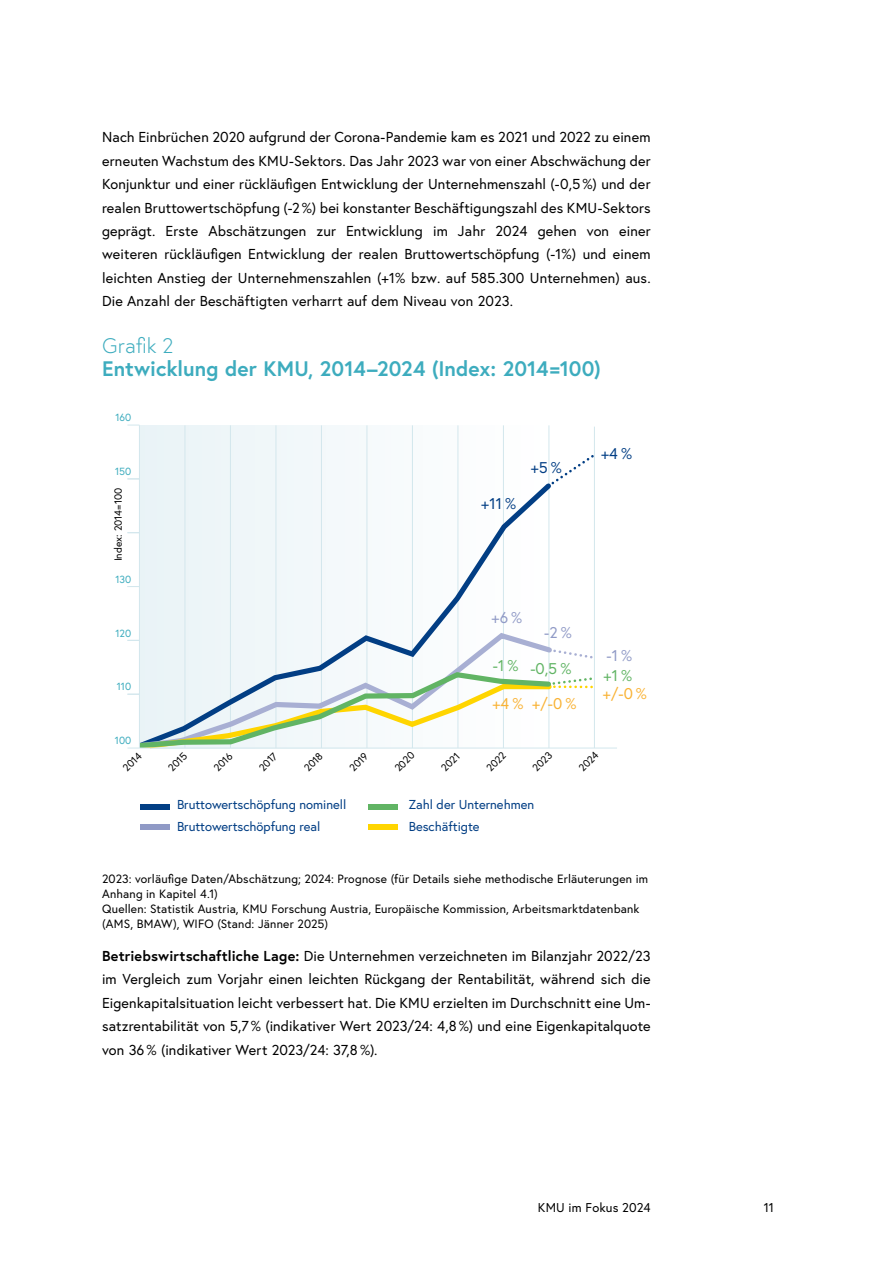
<style>
.page{position:relative;width:893px;height:1263px;background:#fff}
.page>*{position:absolute;margin:0;border:0;box-sizing:border-box;transform-origin:0 0}
.t1{font:700 21px "Europa Austria";color:#3dacbe}
.t2{font:300 21px "Europa Austria";color:#3dacbe}
.t3{font:15.6px "Europa Austria";color:#f9b234}
.t4{font:15.6px/20.1px "Europa Austria";color:#909ac6}
.t5{font:15.6px "Europa Austria";color:#023e84}
.t6{font:15.6px "Europa Austria";color:#61b464}
._2024_p_Grafik_Nummer{font:14.4px/23.4px "Europa Austria";letter-spacing:.01em;color:#000;text-align:justify}
._2024_p_Abstand_danach{font:14.4px/23.4px "Europa Austria";letter-spacing:.01em;color:#000;text-align:justify}
.t7{font:12.9px/22px "Europa Austria";color:#023e84}
.t8{font:12.75px "Europa Austria";letter-spacing:.015em;color:#000}
._2024_p_Quelle{font:12px/15px "Europa Austria";letter-spacing:.015em;color:#000}
.t9{font:10.35px "Europa Austria";color:#000}
.t10{font:10.35px "Europa Austria";color:#3dacbe}
.s1{color:#61b464}
.s2{font-weight:700}
</style>
<div class="page">
<div style="left:139px;top:426px;width:409px;height:322px;background:#f4f9fb"></div>
<hr style="left:185px;top:425px;width:1px;height:323px;background:#d3e7ed">
<hr style="left:230px;top:425px;width:1px;height:323px;background:#d3e7ed">
<hr style="left:276px;top:425px;width:1px;height:323px;background:#d3e7ed">
<hr style="left:321px;top:425px;width:1px;height:323px;background:#d3e7ed">
<hr style="left:367px;top:425px;width:1px;height:323px;background:#d3e7ed">
<hr style="left:412px;top:425px;width:1px;height:323px;background:#d3e7ed">
<hr style="left:458px;top:425px;width:1px;height:323px;background:#d3e7ed">
<hr style="left:503px;top:425px;width:1px;height:323px;background:#d3e7ed">
<hr style="left:549px;top:425px;width:1px;height:323px;background:#d3e7ed">
<hr style="left:594px;top:427px;width:1px;height:321px;background:#d3e7ed">
<svg style="left:127px;top:425px;width:12px;height:1px"></svg>
<svg style="left:127px;top:478px;width:12px;height:2px"></svg>
<div style="left:141px;top:804px;width:29px;height:5px;background:#023e84"></div>
<div style="left:141px;top:824px;width:29px;height:5px;background:#909ac6"></div>
<div style="left:368px;top:804px;width:29px;height:5px;background:#61b464"></div>
<div style="left:368px;top:824px;width:29px;height:5px;background:#ffd500"></div>
<svg style="left:545px;top:452px;width:49px;height:30px"></svg>
<svg style="left:132px;top:479px;width:424px;height:162px"></svg>
<svg style="left:558px;top:650px;width:35px;height:9px"></svg>
<svg style="left:133px;top:630px;width:423px;height:39px"></svg>
<hr style="left:139px;top:748px;width:478px;height:1px;background:#d3e7ed">
<svg style="left:127px;top:669px;width:470px;height:80px"></svg>
<hr style="left:139px;top:425px;width:1px;height:323px;background:#d3e7ed">
<p class="_2024_p_Grafik_Nummer" style="left:102px;top:125px;width:550px">Nach Einbrüchen 2020 aufgrund der Corona-Pandemie kam es 2021 und 2022 zu einem erneuten Wachstum des KMU-Sektors. Das Jahr 2023 war von einer Abschwächung der Konjunktur und einer rückläufigen Entwicklung der Unternehmenszahl (-0,5%) und der realen Bruttowertschöpfung (-2 %) bei konstanter Beschäftigungszahl des KMU-Sektors geprägt. Erste Abschätzungen zur Entwicklung im Jahr 2024 gehen von einer weiteren rückläufigen Entwicklung der realen Bruttowertschöpfung (-1%) und einem leichten Anstieg der Unternehmenszahlen (+1% bzw. auf 585.300 Unternehmen) aus.<br>Die Anzahl der Beschäftigten verharrt auf dem Niveau von 2023.</p>
<p class="t2" style="left:102px;top:332px;width:73px">Grafik 2</p>
<p class="t1" style="left:102px;top:355px;width:500px">Entwicklung der KMU, 2014–2024 (Index: 2014=100)</p>
<p class="t10" style="left:115px;top:411px;width:17px">160</p>
<p class="t10" style="left:115px;top:465px;width:18px">150</p>
<p class="t9" style="left:112px;top:561px;width:75px;rotate:-90deg">Index: 2014=100</p>
<p class="t10" style="left:115px;top:572px;width:17px">130</p>
<p class="t10" style="left:115px;top:626px;width:17px">120</p>
<p class="t10" style="left:117px;top:680px;width:16px">110</p>
<p class="t10" style="left:115px;top:734px;width:18px">100</p>
<p class="t5" style="left:481px;top:494px;width:36px">+11 %</p>
<p class="t5" style="left:531px;top:458px;width:33px">+5 %</p>
<p class="t5" style="left:601px;top:444px;width:32px">+4 %</p>
<p class="t4" style="left:492px;top:607px;width:32px">+6 %</p>
<p class="t6" style="left:493px;top:656px;width:27px">-1 %</p>
<p class="t4" style="left:544px;top:622px;width:29px">-2 %</p>
<p class="t6" style="left:530px;top:658px;width:43px">-0,5 %</p>
<p class="t3" style="left:492px;top:694px;width:32px">+4 %</p>
<p class="t3" style="left:532px;top:694px;width:46px">+/-0 %</p>
<p class="t4" style="left:604px;top:645px;width:30px">-1 % <span class="s1">+1 %</span></p>
<p class="t3" style="left:603px;top:684px;width:46px">+/-0 %</p>
<p class="t9" style="left:120px;top:765px;width:23px;rotate:-45deg">2014</p>
<p class="t9" style="left:165px;top:765px;width:23px;rotate:-45deg">2015</p>
<p class="t9" style="left:211px;top:764px;width:23px;rotate:-45deg">2016</p>
<p class="t9" style="left:256px;top:764px;width:23px;rotate:-45deg">2017</p>
<p class="t9" style="left:301px;top:765px;width:23px;rotate:-45deg">2018</p>
<p class="t9" style="left:347px;top:764px;width:23px;rotate:-45deg">2019</p>
<p class="t9" style="left:392px;top:765px;width:25px;rotate:-45deg">2020</p>
<p class="t9" style="left:438px;top:764px;width:23px;rotate:-45deg">2021</p>
<p class="t9" style="left:484px;top:765px;width:24px;rotate:-45deg">2022</p>
<p class="t9" style="left:530px;top:765px;width:24px;rotate:-45deg">2023</p>
<p class="t9" style="left:576px;top:765px;width:24px;rotate:-45deg">2024</p>
<p class="t7" style="left:177px;top:794px;width:171px">Bruttowertschöpfung nominell</p>
<p class="t7" style="left:409px;top:794px;width:127px">Zahl der Unternehmen<br>Beschäftigte</p>
<p class="_2024_p_Quelle" style="left:102px;top:870px;width:548px">2023: vorläufige Daten/Abschätzung; 2024: Prognose (für Details siehe methodische Erläuterungen im Anhang in Kapitel 4.1)<br>Quellen: Statistik Austria, KMU Forschung Austria, Europäische Kommission, Arbeitsmarktdatenbank (AMS, BMAW), WIFO (Stand: Jänner 2025)</p>
<p class="_2024_p_Abstand_danach" style="left:102px;top:944px;width:550px"><span class="s2">Betriebswirtschaftliche Lage:</span> Die Unternehmen verzeichneten im Bilanzjahr 2022/23 im Vergleich zum Vorjahr einen leichten Rückgang der Rentabilität, während sich die Eigenkapitalsituation leicht verbessert hat. Die KMU erzielten im Durchschnitt eine Um&shy;satzrentabilität von 5,7 % (indikativer Wert 2023/24: 4,8 %) und eine Eigenkapitalquote von 36 % (indikativer Wert 2023/24: 37,8 %).</p>
<p class="t7" style="left:177px;top:816px;width:145px">Bruttowertschöpfung real</p>
<p class="t8" style="left:538px;top:1199px;width:111px">KMU im Fokus 2024</p>
<p class="t8" style="left:764px;top:1199px;width:12px">11</p>
</div>
